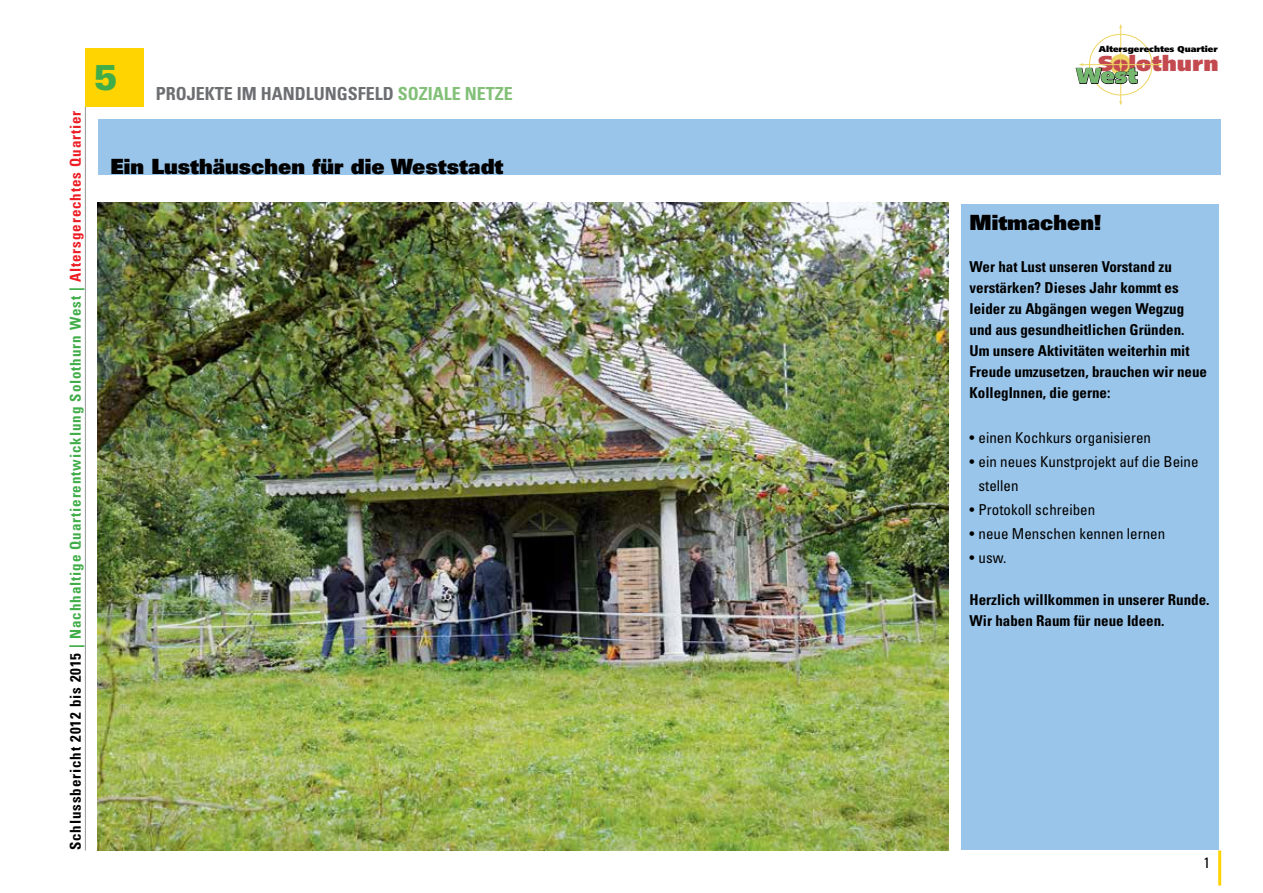
<style>
.page{position:relative;width:1263px;height:893px;background:#fff}
.page>*{position:absolute;margin:0;border:0;box-sizing:border-box;transform-origin:0 0}
.t1{font:900 21.45px "Frutiger";color:#c34b50}
.t2{font:900 21.45px "Frutiger";color:#75b76e}
.t3{font:900 21px "Univers";color:#000}
.t4{font:700 condensed 18px "Univers";color:#6d6e71}
.t5{font:700 condensed 15px/21px "Univers";color:#000}
.t6{font:condensed 15px/24px "Univers";color:#000}
.t7{font:700 condensed 15px "Univers";letter-spacing:.06em;color:#41ad49}
.t8{font:900 8.4px "Frutiger";color:#000}
.s1{color:#000}
.s2{color:#ed1d24}
.s3{color:#82c078}
</style>
<div class="page">
<hr style="left:85px;top:106px;width:1px;height:744px;background:#939598">
<hr style="left:1120px;top:27px;width:1px;height:75px;background:#efd561">
<svg style="left:1075px;top:24px;width:88px;height:71px"></svg>
<hr style="left:1218px;top:850px;width:3px;height:35px;background:#ffd400">
<img style="left:98px;top:203px;width:850px;height:647px">
<div style="left:98px;top:119px;width:1122px;height:55px;background:#99c5ea"></div>
<div style="left:961px;top:204px;width:257px;height:646px;background:#99c5ea"></div>
<div style="left:85px;top:48px;width:58px;height:58px;background:#ffd400"></div>
<p class="t7" style="left:66px;top:850px;width:741px;rotate:-90deg"><span class="s1">Schlussbericht 2012 bis 2015</span> | Nachhaltige Quartierentwicklung Solothurn West | <span class="s2">Altersgerechtes Quartier</span></p>
<p class="t4" style="left:94px;top:83px;width:421px"><sup>5</sup> PROJEKTE IM HANDLUNGSFELD <span class="s3">SOZIALE NETZE</span></p>
<h2 class="t3" style="left:111px;top:153px;width:394px">Ein Lusthäuschen für die Weststadt</h2>
<p class="t8" style="left:1099px;top:44px;width:120px">Altersgerechtes Quartier</p>
<h1 class="t1" style="left:1098px;top:51px;width:122px">Solothurn</h1>
<h1 class="t2" style="left:1076px;top:63px;width:62px">West</h1>
<h2 class="t3" style="left:969px;top:209px;width:134px">Mitmachen!</h2>
<p class="t5" style="left:969px;top:256px;width:239px">Wer hat Lust unseren Vorstand zu verstärken? Dieses Jahr kommt es leider zu Abgängen wegen Wegzug und aus gesundheitlichen Gründen.<br>Um unsere Aktivitäten weiterhin mit Freude umzusetzen, brauchen wir neue KollegInnen, die gerne:</p>
<p class="t6" style="left:969px;top:425px;width:183px">• einen Kochkurs organisieren</p>
<p class="t6" style="left:978px;top:449px;width:221px;text-indent:-9px">• ein neues Kunstprojekt auf die Beine stellen</p>
<p class="t6" style="left:969px;top:497px;width:127px">• Protokoll schreiben</p>
<p class="t6" style="left:969px;top:521px;width:197px">• neue Menschen kennen lernen</p>
<p class="t6" style="left:969px;top:545px;width:38px">• usw.</p>
<p class="t5" style="left:969px;top:589px;width:241px">Herzlich willkommen in unserer Runde.<br>Wir haben Raum für neue Ideen.</p>
<p class="t6" style="left:1203px;top:851px;width:8px">1</p>
</div>
